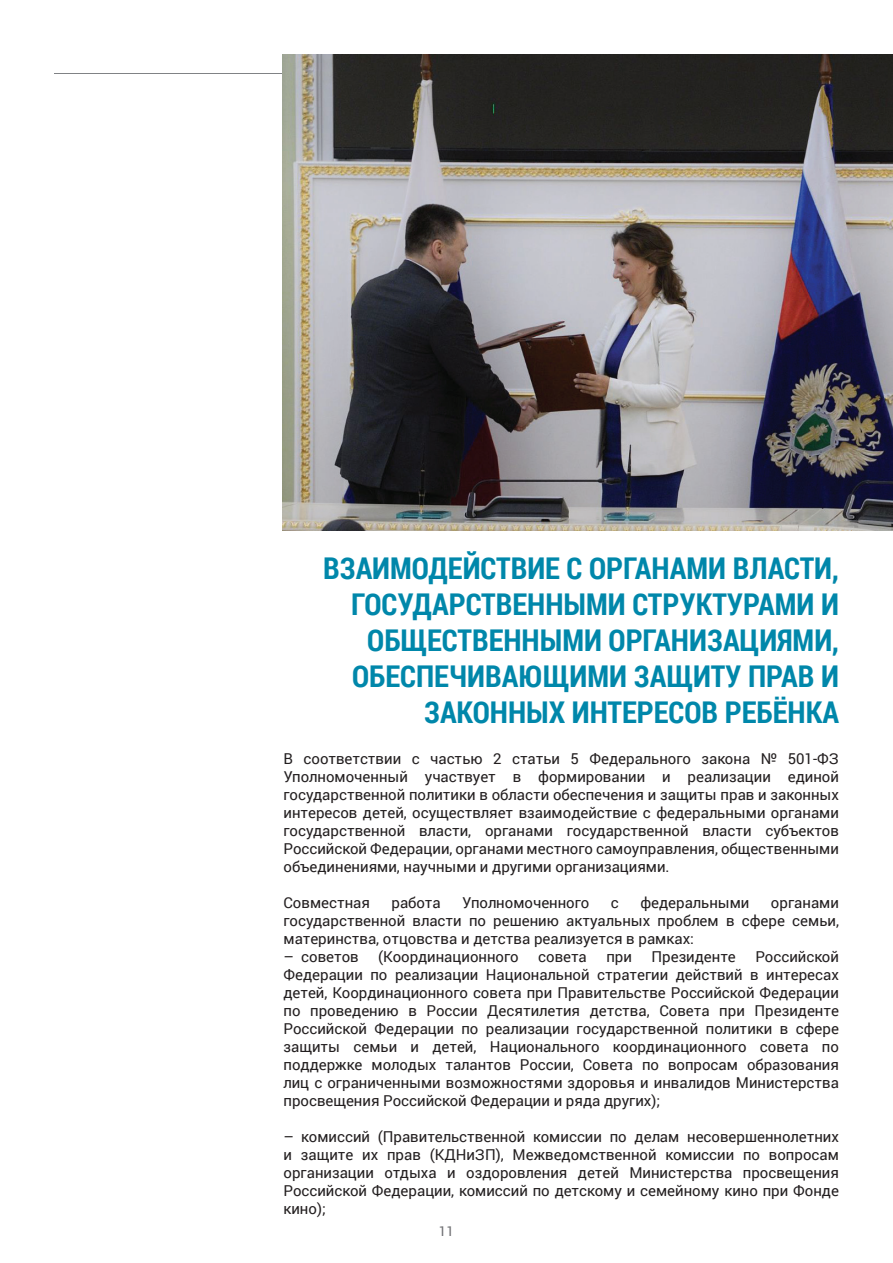
<style>
.page{position:relative;width:893px;height:1263px;background:#fff}
.page>*{position:absolute;margin:0;border:0;box-sizing:border-box;transform-origin:0 0}
.t1{font:700 30px/36px "Roboto Condensed";color:#0087aa;text-align:right}
.t2{font:15px/18px "Roboto";color:#231f20;text-align:justify}
.t3{font:13.5px "Roboto";color:#6c6d70}
</style>
<div class="page">
<hr style="left:54px;top:73px;width:785px;height:1px;background:#808285">
<img style="left:283px;top:54px;width:610px;height:477px">
<h1 class="t1" style="left:323px;top:549px;width:517px">ВЗАИМОДЕЙСТВИЕ С ОРГАНАМИ ВЛАСТИ,<br>ГОСУДАРСТВЕННЫМИ СТРУКТУРАМИ И<br>ОБЩЕСТВЕННЫМИ ОРГАНИЗАЦИЯМИ,<br>ОБЕСПЕЧИВАЮЩИМИ ЗАЩИТУ ПРАВ И<br>ЗАКОННЫХ ИНТЕРЕСОВ РЕБЁНКА</h1>
<p class="t2" style="left:283px;top:749px;width:557px">В соответствии с частью 2 статьи 5 Федерального закона № 501-ФЗ Уполномоченный участвует в формировании и реализации единой государственной политики в области обеспечения и защиты прав и законных интересов детей, осуществляет взаимодействие с федеральными органами государственной власти, органами государственной власти субъектов Российской Федерации, органами местного самоуправления, общественными объединениями, научными и другими организациями.</p>
<p class="t2" style="left:283px;top:893px;width:88px">Совместная</p>
<p class="t2" style="left:392px;top:893px;width:51px">работа</p>
<p class="t2" style="left:462px;top:893px;width:129px">Уполномоченного</p>
<p class="t2" style="left:611px;top:893px;width:9px">с</p>
<p class="t2" style="left:640px;top:893px;width:111px">федеральными</p>
<p class="t2" style="left:283px;top:893px;width:557px;text-indent:487px">органами государственной власти по решению актуальных проблем в сфере семьи, материнства, отцовства и детства реализуется в рамках:</p>
<p class="t2" style="left:283px;top:947px;width:77px">– советов</p>
<p class="t2" style="left:378px;top:947px;width:142px">(Координационного</p>
<p class="t2" style="left:538px;top:947px;width:50px">совета</p>
<p class="t2" style="left:606px;top:947px;width:27px">при</p>
<p class="t2" style="left:651px;top:947px;width:86px">Президенте</p>
<p class="t2" style="left:283px;top:947px;width:557px;text-indent:472px">Российской Федерации по реализации Национальной стратегии действий в интересах детей, Координационного совета при Правительстве Российской Федерации по проведению в России Десятилетия детства, Совета при Президенте Российской Федерации по реализации государственной политики в сфере защиты семьи и детей, Национального координационного совета по поддержке молодых талантов России, Совета по вопросам образования лиц с ограниченными возможностями здоровья и инвалидов Министерства просвещения Российской Федерации и ряда других);</p>
<p class="t2" style="left:283px;top:1127px;width:557px">– комиссий (Правительственной комиссии по делам несовершеннолетних и защите их прав (КДНиЗП), Межведомственной комиссии по вопросам организации отдыха и оздоровления детей Министерства просвещения Российской Федерации, комиссий по детскому и семейному кино при Фонде кино);</p>
<p class="t3" style="left:439px;top:1221px;width:17px">11</p>
</div>
